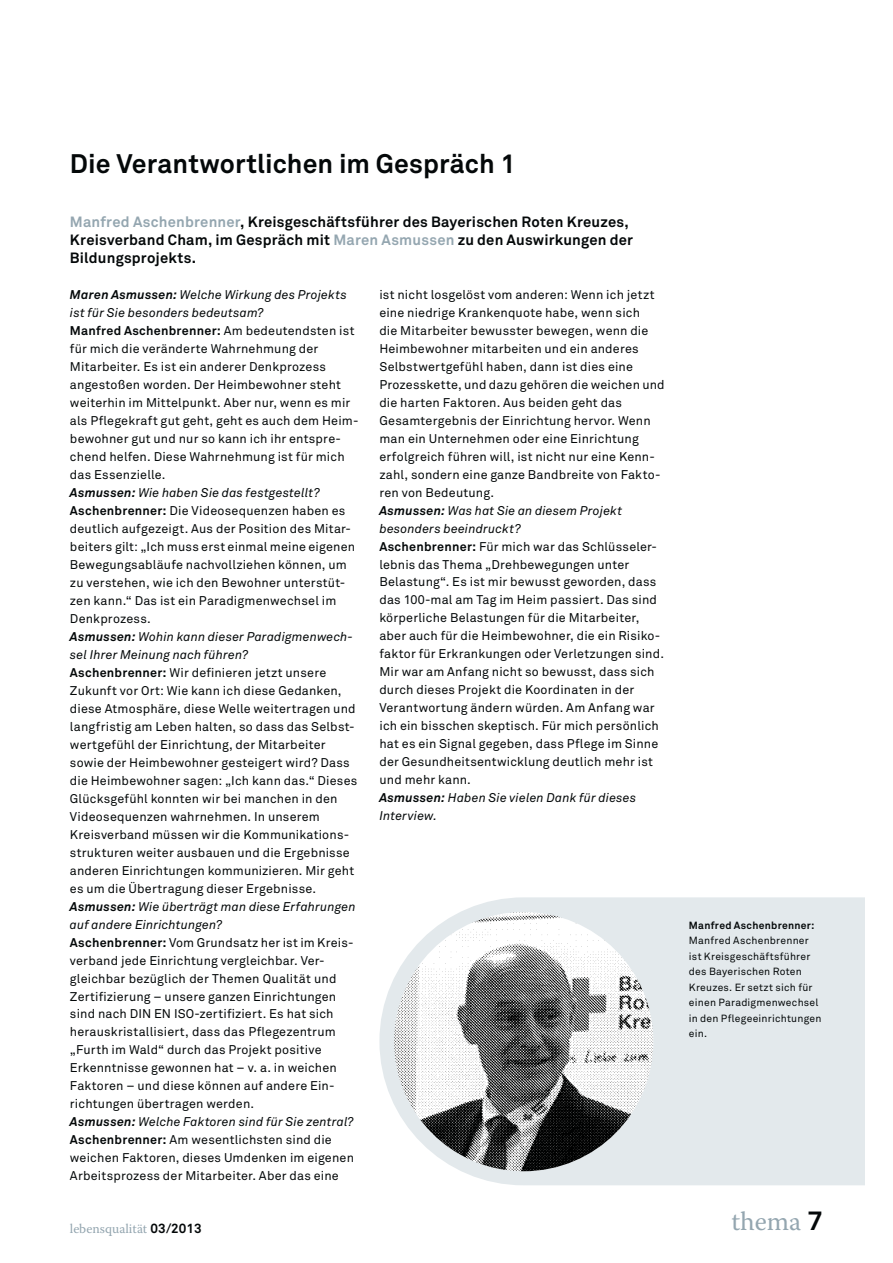
<style>
.page{position:relative;width:893px;height:1263px;background:#fff}
.page>*{position:absolute;margin:0;border:0;box-sizing:border-box;transform-origin:0 0}
.t1{font:700 26.55px "Akkurat";letter-spacing:.005em;color:#040809}
.t2{font:26.55px "Warnock Pro";color:#94a6b0}
.t3{font:700 14.7px/18px "Akkurat";letter-spacing:.015em;color:#040809}
.t4{font:13.35px "Warnock Pro";color:#94a6b0}
.t5{font:12.6px/18px "Akkurat";letter-spacing:.015em;color:#040809}
.t6{font:10.35px/15.5px "Akkurat";letter-spacing:.025em;color:#040809}
.t7{font:700 10.35px "Akkurat";letter-spacing:.03em;color:#040809}
.s1{color:#94a6b0}
.s2{font-weight:700;font-style:italic}
.s3{font-style:italic}
.s4{font-weight:700}
.s5{font-family:"Akkurat";font-weight:700;color:#040809}
</style>
<div class="page">
<svg style="left:379px;top:897px;width:485px;height:288px;background:#e5ebed"></svg>
<img style="left:394px;top:912px;width:259px;height:259px;border-radius:50%">
<h1 class="t1" style="left:70px;top:153px;width:447px">Die Verantwortlichen im Gespräch 1</h1>
<p class="t3" style="left:70px;top:214px;width:565px"><span class="s1">Manfred Aschenbrenner</span>, Kreisgeschäftsführer des Bayerischen Roten Kreuzes,<br>Kreisverband Cham, im Gespräch mit <span class="s1">Maren Asmussen</span> zu den Auswirkungen der<br>Bildungsprojekts.</p>
<p class="t5" style="left:70px;top:287px;width:290px"><span class="s2">Maren Asmussen:</span> <span class="s3">Welche Wirkung des Projekts ist für Sie besonders bedeutsam?<br></span><span class="s4">Manfred Aschenbrenner:</span> Am bedeutendsten ist für mich die veränderte Wahrnehmung der Mitarbeiter. Es ist ein anderer Denkprozess angestoßen worden. Der Heimbewohner steht weiterhin im Mittelpunkt. Aber nur, wenn es mir als Pflegekraft gut geht, geht es auch dem Heim&shy;bewohner gut und nur so kann ich ihr entspre&shy;chend helfen. Diese Wahrnehmung ist für mich das Essenzielle.<br><span class="s2">Asmussen:</span> <span class="s3">Wie haben Sie das festgestellt?<br></span><span class="s4">Aschenbrenner:</span> Die Videosequenzen haben es deutlich aufgezeigt. Aus der Position des Mitar&shy;beiters gilt: „Ich muss erst einmal meine eigenen Bewegungsabläufe nachvollziehen können, um zu verstehen, wie ich den Bewohner unterstüt&shy;zen kann.“ Das ist ein Paradigmenwechsel im Denkprozess.<br><span class="s2">Asmussen:</span> <span class="s3">Wohin kann dieser Paradigmenwech&shy;sel Ihrer Meinung nach führen?<br></span><span class="s4">Aschenbrenner:</span> Wir definieren jetzt unsere Zukunft vor Ort: Wie kann ich diese Gedanken, diese Atmosphäre, diese Welle weitertragen und langfristig am Leben halten, so dass das Selbst&shy;wertgefühl der Einrichtung, der Mitarbeiter sowie der Heimbewohner gesteigert wird? Dass die Heimbewohner sagen: „Ich kann das.“ Dieses Glücksgefühl konnten wir bei manchen in den Videosequenzen wahrnehmen. In unserem Kreisverband müssen wir die Kommunikations&shy;strukturen weiter ausbauen und die Ergebnisse anderen Einrichtungen kommunizieren. Mir geht es um die Übertragung dieser Ergebnisse.<br><span class="s2">Asmussen:</span> <span class="s3">Wie überträgt man diese Erfahrungen auf andere Einrichtungen?<br></span><span class="s4">Aschenbrenner:</span> Vom Grundsatz her ist im Kreis&shy;verband jede Einrichtung vergleichbar. Ver&shy;gleichbar bezüglich der Themen Qualität und Zertifizierung – unsere ganzen Einrichtungen sind nach DIN EN ISO-zertifiziert. Es hat sich herauskristallisiert, dass das Pflegezentrum „Furth im Wald“ durch das Projekt positive Erkenntnisse gewonnen hat – v. a. in weichen Faktoren – und diese können auf andere Ein&shy;richtungen übertragen werden.<br><span class="s2">Asmussen:</span> <span class="s3">Welche Faktoren sind für Sie zentral?<br></span><span class="s4">Aschenbrenner:</span> Am wesentlichsten sind die weichen Faktoren, dieses Umdenken im eigenen Arbeitsprozess der Mitarbeiter. Aber das eine</p>
<p class="t5" style="left:379px;top:286px;width:287px">ist nicht losgelöst vom anderen: Wenn ich jetzt eine niedrige Krankenquote habe, wenn sich<br>die Mitarbeiter bewusster bewegen, wenn die Heimbewohner mitarbeiten und ein anderes Selbstwertgefühl haben, dann ist dies eine Prozesskette, und dazu gehören die weichen und die harten Faktoren. Aus beiden geht das Gesamtergebnis der Einrichtung hervor. Wenn man ein Unternehmen oder eine Einrichtung erfolgreich führen will, ist nicht nur eine Kenn&shy;zahl, sondern eine ganze Bandbreite von Fakto&shy;ren von Bedeutung.<br><span class="s2">Asmussen:</span> <span class="s3">Was hat Sie an diesem Projekt besonders beeindruckt?<br></span><span class="s4">Aschenbrenner:</span> Für mich war das Schlüsseler&shy;lebnis das Thema „Drehbewegungen unter Belastung“. Es ist mir bewusst geworden, dass das 100-mal am Tag im Heim passiert. Das sind körperliche Belastungen für die Mitarbeiter, aber auch für die Heimbewohner, die ein Risiko&shy;faktor für Erkrankungen oder Verletzungen sind.<br>Mir war am Anfang nicht so bewusst, dass sich durch dieses Projekt die Koordinaten in der Verantwortung ändern würden. Am Anfang war ich ein bisschen skeptisch. Für mich persönlich hat es ein Signal gegeben, dass Pflege im Sinne der Gesundheitsentwicklung deutlich mehr ist und mehr kann.<br><span class="s2">Asmussen:</span> <span class="s3">Haben Sie vielen Dank für dieses Interview.</span></p>
<p class="t4" style="left:70px;top:1223px;width:133px">lebensqualität <span class="s5">03/2013</span></p>
<p class="t7" style="left:689px;top:921px;width:127px">Manfred Aschenbrenner:</p>
<p class="t6" style="left:689px;top:934px;width:134px">Manfred Aschenbrenner ist Kreisgeschäftsführer des Bayerischen Roten<br>Kreuzes. Er setzt sich für einen Paradigmenwechsel in den Pflegeeinrichtungen ein.</p>
<h1 class="t2" style="left:731px;top:1211px;width:93px">thema <span class="s5">7</span></h1>
</div>
